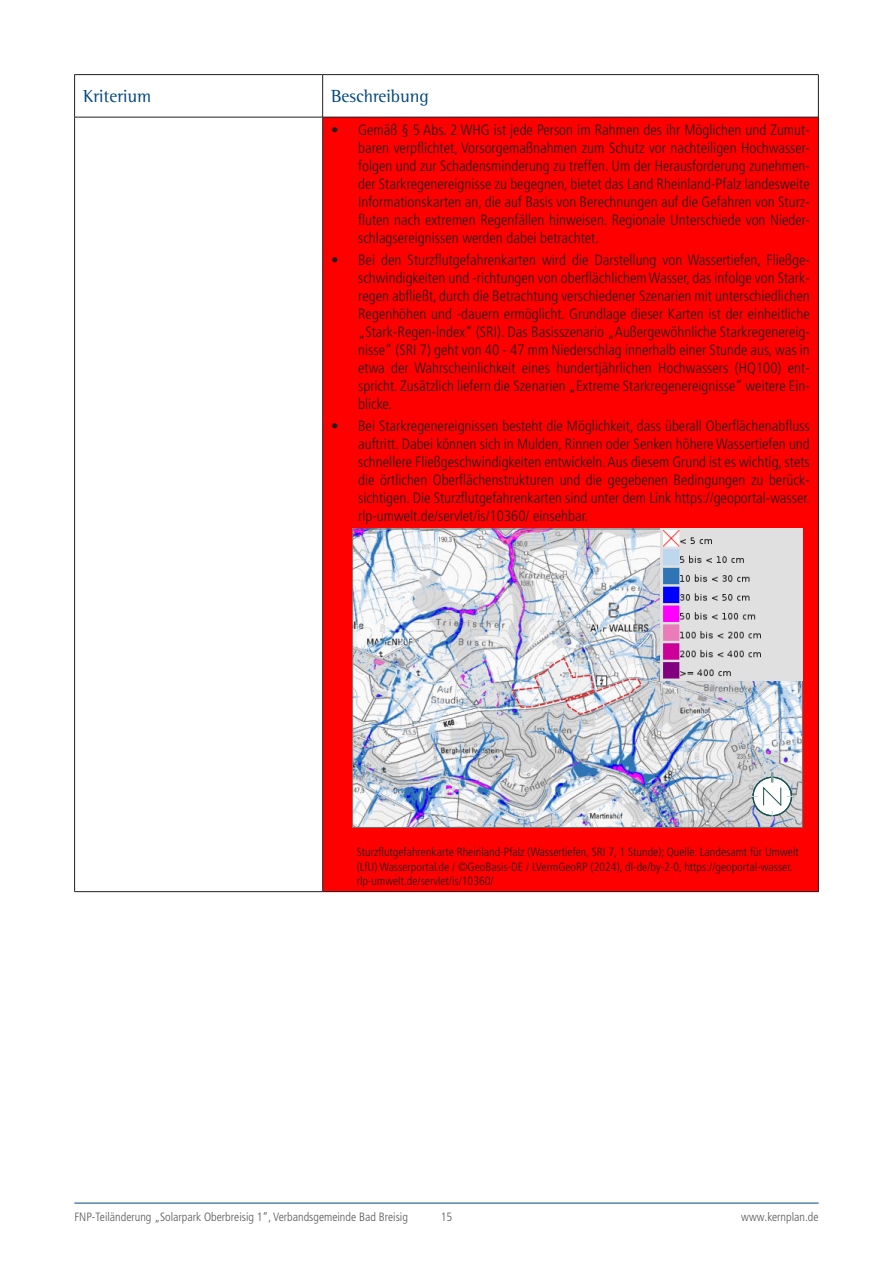
<style>
.page{position:relative;width:893px;height:1263px;background:#fff}
.page>*{position:absolute;margin:0;border:0;box-sizing:border-box;transform-origin:0 0}
.t1{font:18px "Rotis Semi Serif Std";color:#00467e}
.t2{font:300 condensed 15px/18px "Frutiger LT Pro";color:#231f20;text-align:justify}
.t3{font:300 condensed 12px/14.4px "Frutiger LT Pro";color:#231f20}
.t4{font:300 condensed 12px "Frutiger LT Pro";color:#57585a}
</style>
<div class="page">
<hr style="left:74px;top:1203px;width:745px;height:1px;background:#00467e">
<div style="left:323px;top:117px;width:495px;height:775px;background:#f00"></div>
<hr style="left:323px;top:891px;width:496px;height:1px;background:#231f20">
<hr style="left:74px;top:117px;width:1px;height:774px;background:#231f20">
<hr style="left:74px;top:891px;width:249px;height:1px;background:#231f20">
<hr style="left:322px;top:117px;width:1px;height:774px;background:#231f20">
<hr style="left:818px;top:117px;width:1px;height:774px;background:#231f20">
<hr style="left:74px;top:74px;width:249px;height:1px;background:#231f20">
<hr style="left:74px;top:75px;width:1px;height:42px;background:#231f20">
<hr style="left:74px;top:117px;width:249px;height:1px;background:#231f20">
<hr style="left:323px;top:74px;width:496px;height:1px;background:#231f20">
<hr style="left:322px;top:75px;width:1px;height:42px;background:#231f20">
<hr style="left:818px;top:75px;width:1px;height:42px;background:#231f20">
<hr style="left:323px;top:117px;width:496px;height:1px;background:#231f20">
<img style="left:354px;top:531px;width:447px;height:295px">
<svg style="left:753px;top:777px;width:38px;height:39px"></svg>
<div style="left:752px;top:777px;width:40px;height:39px;border:1px solid #1b5351;border-radius:50%"></div>
<svg style="left:771px;top:773px;width:2px;height:8px"></svg>
<svg style="left:749px;top:787px;width:47px;height:33px;background:#ccd4d7"></svg>
<img style="left:661px;top:528px;width:141px;height:153px">
<p class="t1" style="left:83px;top:87px;width:70px">Kriterium</p>
<p class="t1" style="left:331px;top:87px;width:99px">Beschreibung</p>
<p class="t2" style="left:358px;top:121px;width:453px;text-indent:-27px">• Gemäß § 5 Abs. 2 WHG ist jede Person im Rahmen des ihr Möglichen und Zumut&shy;baren verpflichtet, Vorsorgemaßnahmen zum Schutz vor nachteiligen Hochwasser&shy;folgen und zur Schadensminderung zu treffen. Um der Herausforderung zunehmen&shy;der Starkregenereignisse zu begegnen, bietet das Land Rheinland-Pfalz landesweite Informationskarten an, die auf Basis von Berechnungen auf die Gefahren von Sturz&shy;fluten nach extremen Regenfällen hinweisen. Regionale Unterschiede von Nieder&shy;schlagsereignissen werden dabei betrachtet.</p>
<p class="t2" style="left:358px;top:251px;width:453px;text-indent:-27px">• Bei den Sturzflutgefahrenkarten wird die Darstellung von Wassertiefen, Fließge&shy;schwindigkeiten und -richtungen von oberflächlichem Wasser, das infolge von Stark&shy;regen abfließt, durch die Betrachtung verschiedener Szenarien mit unterschiedlichen Regenhöhen und -dauern ermöglicht. Grundlage dieser Karten ist der einheitliche „Stark-Regen-lndex“ (SRI). Das Basisszenario „Außergewöhnliche Starkregenereig&shy;nisse“ (SRI 7) geht von 40 - 47 mm Niederschlag innerhalb einer Stunde aus, was in etwa der Wahrscheinlichkeit eines hundertjährlichen Hochwassers (HQ100) ent&shy;spricht. Zusätzlich liefern die Szenarien „Extreme Starkregenereignisse“ weitere Ein&shy;blicke.</p>
<p class="t2" style="left:358px;top:418px;width:453px;text-indent:-27px">• Bei Starkregenereignissen besteht die Möglichkeit, dass überall Oberflächenabfluss auftritt. Dabei können sich in Mulden, Rinnen oder Senken höhere Wassertiefen und schnellere Fließgeschwindigkeiten entwickeln. Aus diesem Grund ist es wichtig, stets die örtlichen Oberflächenstrukturen und die gegebenen Bedingungen zu berück&shy;sichtigen. Die Sturzflutgefahrenkarten sind unter dem Link https://geoportal-wasser. rlp-umwelt.de/servlet/is/10360/ einsehbar.</p>
<p class="t3" style="left:357px;top:845px;width:444px">Sturzflutgefahrenkarte Rheinland-Pfalz (Wassertiefen, SRI 7, 1 Stunde); Quelle: Landesamt für Umwelt (LfU) Wasserportal.de / ©GeoBasis-DE / LVermGeoRP (2024), dl-de/by-2-0, https://geoportal-wasser. rlp-umwelt.de/servlet/is/10360/</p>
<p class="t4" style="left:74px;top:1212px;width:335px">FNP-Teiländerung „Solarpark Oberbreisig 1“, Verbandsgemeinde Bad Breisig</p>
<p class="t4" style="left:441px;top:1211px;width:13px">15</p>
<p class="t4" style="left:741px;top:1211px;width:79px">www.kernplan.de</p>
</div>
